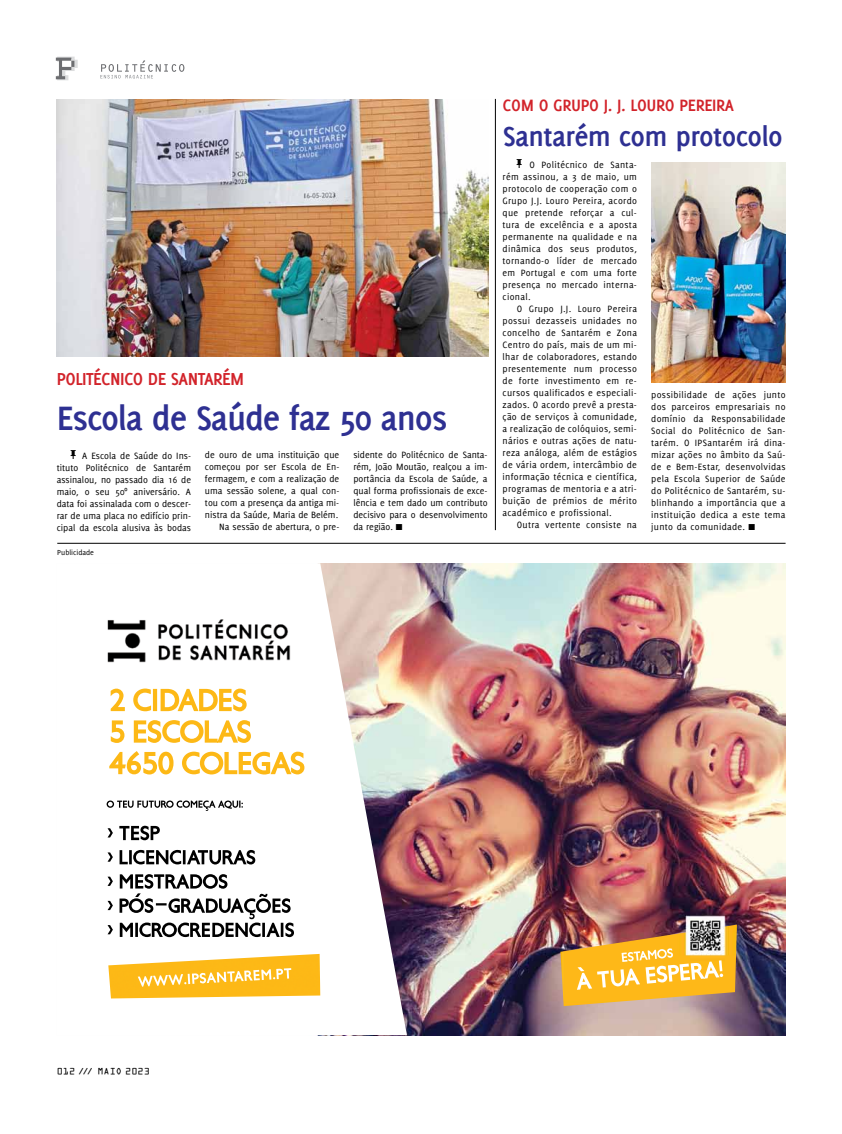
<style>
.page{position:relative;width:842px;height:1134px;background:#fff}
.page>*{position:absolute;margin:0;border:0;box-sizing:border-box;transform-origin:0 0}
.t1{font:700 37px "Delicious";letter-spacing:-.03em;color:#2e3092}
.t2{font:700 30px "Delicious";letter-spacing:-.02em;color:#2e3092}
.t3{font:700 19px "Delicious";letter-spacing:-.03em;color:#d2232a}
.t4{font:700 18px "Delicious";letter-spacing:-.02em;color:#d2232a}
.t5{font:10px/12px "Delicious";color:#000;text-align:justify}
.t6{font:10px "Delicious";letter-spacing:.03em;color:#000}
.t7{font:10px "OCR Aby BT";color:#000}
.t8{font:8px "Delicious";color:#000}
.s1{font-family:"Icon Bit Two"}
.s2{font-family:"Arial Narrow"}
.s3{font-family:"Icon Bit One"}
</style>
<div class="page">
<svg style="left:100px;top:60px;width:84px;height:18px"></svg>
<svg style="left:56px;top:56px;width:22px;height:25px"></svg>
<hr style="left:57px;top:543px;width:728px;height:1px;background:#000">
<hr style="left:495px;top:99px;width:1px;height:431px;background:#000">
<img style="left:407px;top:563px;width:378px;height:472px">
<img style="left:106px;top:563px;width:301px;height:472px">
<img style="left:560px;top:925px;width:177px;height:81px">
<img style="left:108px;top:954px;width:212px;height:44px">
<img style="left:56px;top:99px;width:432px;height:258px">
<img style="left:651px;top:162px;width:135px;height:221px">
<h3 class="t3" style="left:57px;top:368px;width:189px">Politécnico de Santarém</h3>
<h1 class="t1" style="left:57px;top:396px;width:392px">Escola de Saúde faz 50 anos</h1>
<p class="t5" style="left:57px;top:449px;width:136px;text-indent:14px"><span class="s1">6</span> A Escola de Saúde do Ins&shy;tituto Politécnico de Santarém assinalou, no passado dia 16 de maio, o seu 50<span class="s2">º</span> aniversário. A data foi assinalada com o descer&shy;rar de uma placa no edifício prin&shy;cipal da escola alusiva às bodas</p>
<p class="t5" style="left:205px;top:449px;width:136px;text-align:right">de ouro de uma instituição que começou por ser Escola de En&shy;fermagem, e com a realização de uma sessão solene, a qual con&shy;tou com a presença da antiga mi&shy;nistra da Saúde, Maria de Belém.<br>Na sessão de abertura, o pre-</p>
<p class="t5" style="left:353px;top:449px;width:136px">sidente do Politécnico de Santa&shy;rém, João Moutão, realçou a im&shy;portância da Escola de Saúde, a qual forma profissionais de exce&shy;lência e tem dado um contributo decisivo para o desenvolvimento da região. <span class="s3">K</span></p>
<p class="t8" style="left:57px;top:548px;width:38px">Publicidade</p>
<h3 class="t4" style="left:503px;top:95px;width:233px">Com o Grupo J. J. Louro Pereira</h3>
<h2 class="t2" style="left:503px;top:119px;width:281px">Santarém com protocolo</h2>
<p class="t5" style="left:503px;top:159px;width:136px;text-indent:14px"><span class="s1">6</span> O Politécnico de Santa&shy;rém assinou, a 3 de maio, um protocolo de cooperação com o Grupo J.J. Louro Pereira, acordo que pretende reforçar a cul&shy;tura de excelência e a aposta permanente na qualidade e na dinâmica dos seus produtos, tornando-o líder de mercado em Portugal e com uma forte presença no mercado interna&shy;cional.</p>
<p class="t5" style="left:503px;top:303px;width:136px;text-indent:14px">O Grupo J.J. Louro Pereira possui dezasseis unidades no concelho de Santarém e Zona Centro do país, mais de um mi&shy;lhar de colaboradores, estando presentemente num processo de forte investimento em re&shy;cursos qualificados e especiali&shy;zados. O acordo prevê a presta&shy;ção de serviços à comunidade, a realização de colóquios, semi&shy;nários e outras ações de natu&shy;reza análoga, além de estágios de vária ordem, intercâmbio de informação técnica e científica, programas de mentoria e a atri&shy;buição de prémios de mérito académico e profissional.</p>
<p class="t6" style="left:517px;top:519px;width:122px">Outra vertente consiste na</p>
<p class="t5" style="left:651px;top:389px;width:136px">possibilidade de ações junto dos parceiros empresariais no domínio da Responsabilidade Social do Politécnico de San&shy;tarém. O IPSantarém irá dina&shy;mizar ações no âmbito da Saú&shy;de e Bem-Estar, desenvolvidas pela Escola Superior de Saúde do Politécnico de Santarém, su&shy;blinhando a importância que a instituição dedica a este tema junto da comunidade. <span class="s3">K</span></p>
<p class="t7" style="left:57px;top:1065px;width:95px">012 /// MAIO 2023</p>
</div>
